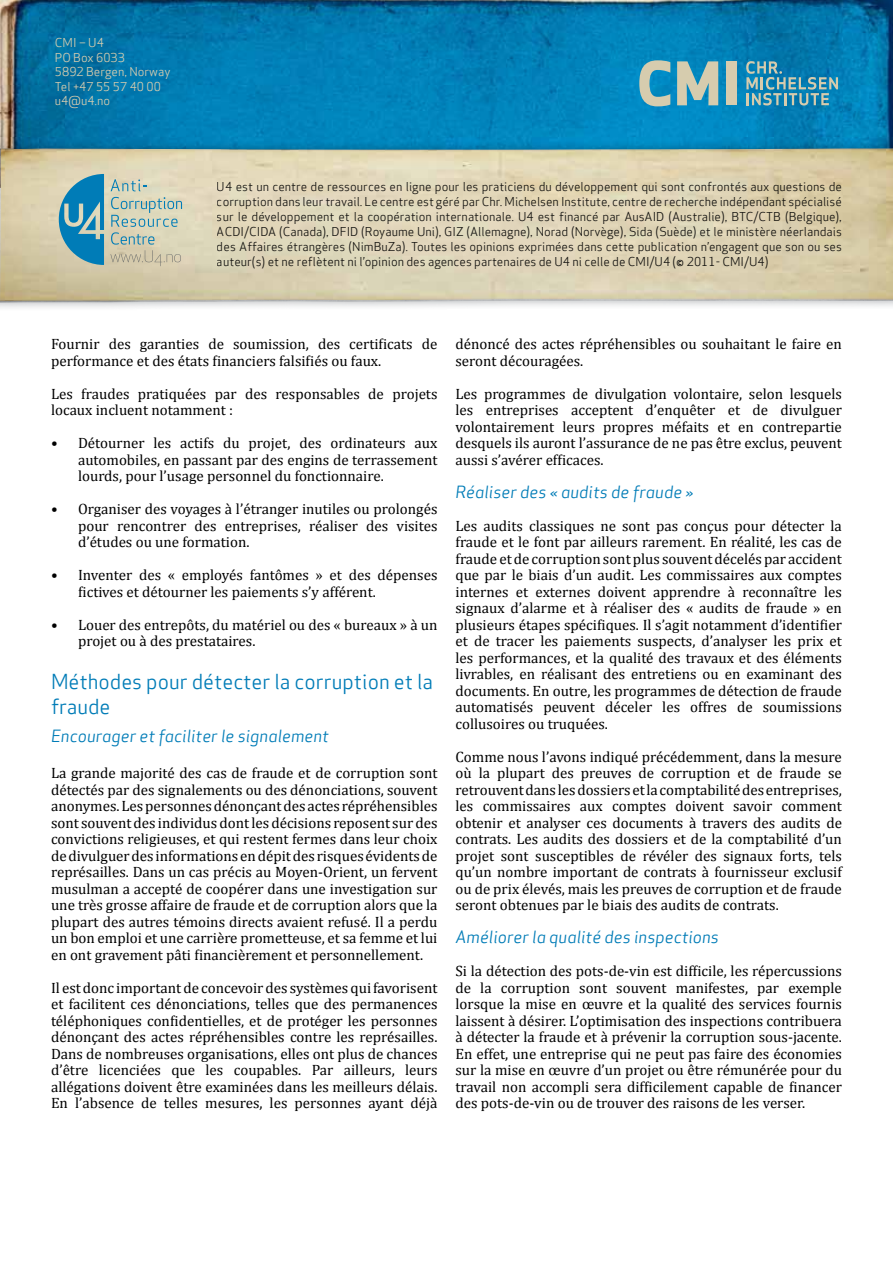
<style>
.page{position:relative;width:893px;height:1263px;background:#fff}
.page>*{position:absolute;margin:0;border:0;box-sizing:border-box;transform-origin:0 0}
.t1{font:20.25px/25.5px "Apex Sans Book T";color:#007cb7}
.t2{font:16.5px "Apex Sans Book Italic T";color:#007cb7}
.t3{font:15px/16.5px "Cambria";color:#000;text-align:justify}
.t4{font:12px/15px "Apex Sans Book T";color:#000;text-align:justify}
.t5{font:12px/14.4px "Apex Sans Book T";color:#d6ccae}
</style>
<div class="page">
<img style="left:0;top:0;width:893px;height:136px">
<img style="left:0;top:136px;width:893px;height:172px">
<img style="left:0;top:148px;width:893px;height:153px">
<svg style="left:746px;top:61px;width:92px;height:44px;background:#3d91b0"></svg>
<svg style="left:639px;top:60px;width:31px;height:46px"></svg>
<svg style="left:677px;top:61px;width:41px;height:44px;background:#9bb9b3"></svg>
<div style="left:726px;top:61px;width:10px;height:44px;background:#d6ccae"></div>
<svg style="left:59px;top:174px;width:45px;height:91px;background:#4b99b6"></svg>
<svg style="left:111px;top:179px;width:36px;height:12px"></svg>
<svg style="left:110px;top:197px;width:72px;height:69px;background:#c3c8b4"></svg>
<p class="t5" style="left:55px;top:36px;width:117px">CMI – U4<br>PO Box 6033<br>5892 Bergen, Norway<br>Tel +47 55 57 40 00 u4@u4.no</p>
<p class="t4" style="left:217px;top:179px;width:627px">U4 est un centre de ressources en ligne pour les praticiens du développement qui sont confrontés aux questions de corruption dans leur travail. Le centre est géré par Chr. Michelsen Institute, centre de recherche indépendant spécialisé sur le développement et la coopération internationale. U4 est financé par AusAID (Australie), BTC/CTB (Belgique), ACDI/CIDA (Canada), DFID (Royaume Uni), GIZ (Allemagne), Norad (Norvège), Sida (Suède) et le ministère néerlandais des Affaires étrangères (NimBuZa). Toutes les opinions exprimées dans cette publication n’engagent que son ou ses auteur(s) et ne reflètent ni l’opinion des agences partenaires de U4 ni celle de CMI/U4 (© 2011- CMI/U4)</p>
<p class="t3" style="left:51px;top:336px;width:388px">Fournir des garanties de soumission, des certificats de performance et des états financiers falsifiés ou faux.</p>
<p class="t3" style="left:51px;top:385px;width:388px">Les fraudes pratiquées par des responsables de projets locaux incluent notamment :</p>
<p class="t3" style="left:78px;top:435px;width:361px;text-indent:-27px">• Détourner les actifs du projet, des ordinateurs aux automobiles, en passant par des engins de terrassement lourds, pour l’usage personnel du fonctionnaire.</p>
<p class="t3" style="left:78px;top:501px;width:361px;text-indent:-27px">• Organiser des voyages à l’étranger inutiles ou prolongés pour rencontrer des entreprises, réaliser des visites d’études ou une formation.</p>
<p class="t3" style="left:78px;top:567px;width:361px;text-indent:-27px">• Inventer des « employés fantômes » et des dépenses fictives et détourner les paiements s’y afférent.</p>
<p class="t3" style="left:78px;top:616px;width:361px;text-indent:-27px">• Louer des entrepôts, du matériel ou des « bureaux » à un projet ou à des prestataires.</p>
<h1 class="t1" style="left:51px;top:668px;width:384px">Méthodes pour détecter la corruption et la fraude</h1>
<p class="t2" style="left:51px;top:725px;width:279px">Encourager et faciliter le signalement</p>
<p class="t3" style="left:51px;top:765px;width:388px">La grande majorité des cas de fraude et de corruption sont détectés par des signalements ou des dénonciations, souvent anonymes. Les personnes dénonçant des actes répréhensibles sont souvent des individus dont les décisions reposent sur des convictions religieuses, et qui restent fermes dans leur choix de divulguer des informations en dépit des risques évidents de représailles. Dans un cas précis au Moyen-Orient, un fervent musulman a accepté de coopérer dans une investigation sur une très grosse affaire de fraude et de corruption alors que la plupart des autres témoins directs avaient refusé. Il a perdu un bon emploi et une carrière prometteuse, et sa femme et lui en ont gravement pâti financièrement et personnellement.</p>
<p class="t3" style="left:51px;top:979px;width:388px">Il est donc important de concevoir des systèmes qui favorisent et facilitent ces dénonciations, telles que des permanences téléphoniques confidentielles, et de protéger les personnes dénonçant des actes répréhensibles contre les représailles.<br>Dans de nombreuses organisations, elles ont plus de chances d’être licenciées que les coupables. Par ailleurs, leurs allégations doivent être examinées dans les meilleurs délais.<br>En l’absence de telles mesures, les personnes ayant déjà</p>
<p class="t3" style="left:455px;top:336px;width:388px">dénoncé des actes répréhensibles ou souhaitant le faire en seront découragées.</p>
<p class="t3" style="left:455px;top:385px;width:388px">Les programmes de divulgation volontaire, selon lesquels les entreprises acceptent d’enquêter et de divulguer volontairement leurs propres méfaits et en contrepartie desquels ils auront l’assurance de ne pas être exclus, peuvent aussi s’avérer efficaces.</p>
<p class="t2" style="left:455px;top:481px;width:240px">Réaliser des « audits de fraude »</p>
<p class="t3" style="left:455px;top:517px;width:388px">Les audits classiques ne sont pas conçus pour détecter la fraude et le font par ailleurs rarement. En réalité, les cas de fraude et de corruption sont plus souvent décelés par accident que par le biais d’un audit. Les commissaires aux comptes internes et externes doivent apprendre à reconnaître les signaux d’alarme et à réaliser des « audits de fraude » en plusieurs étapes spécifiques. Il s’agit notamment d’identifier et de tracer les paiements suspects, d’analyser les prix et les performances, et la qualité des travaux et des éléments livrables, en réalisant des entretiens ou en examinant des documents. En outre, les programmes de détection de fraude automatisés peuvent déceler les offres de soumissions collusoires ou truquées.</p>
<p class="t3" style="left:455px;top:748px;width:388px">Comme nous l’avons indiqué précédemment, dans la mesure où la plupart des preuves de corruption et de fraude se retrouvent dans les dossiers et la comptabilité des entreprises, les commissaires aux comptes doivent savoir comment obtenir et analyser ces documents à travers des audits de contrats. Les audits des dossiers et de la comptabilité d’un projet sont susceptibles de révéler des signaux forts, tels qu’un nombre important de contrats à fournisseur exclusif ou de prix élevés, mais les preuves de corruption et de fraude seront obtenues par le biais des audits de contrats.</p>
<p class="t2" style="left:455px;top:926px;width:265px">Améliorer la qualité des inspections</p>
<p class="t3" style="left:455px;top:963px;width:388px">Si la détection des pots-de-vin est difficile, les répercussions de la corruption sont souvent manifestes, par exemple lorsque la mise en œuvre et la qualité des services fournis laissent à désirer. L’optimisation des inspections contribuera à détecter la fraude et à prévenir la corruption sous-jacente.<br>En effet, une entreprise qui ne peut pas faire des économies sur la mise en œuvre d’un projet ou être rémunérée pour du travail non accompli sera difficilement capable de financer des pots-de-vin ou de trouver des raisons de les verser.</p>
</div>
